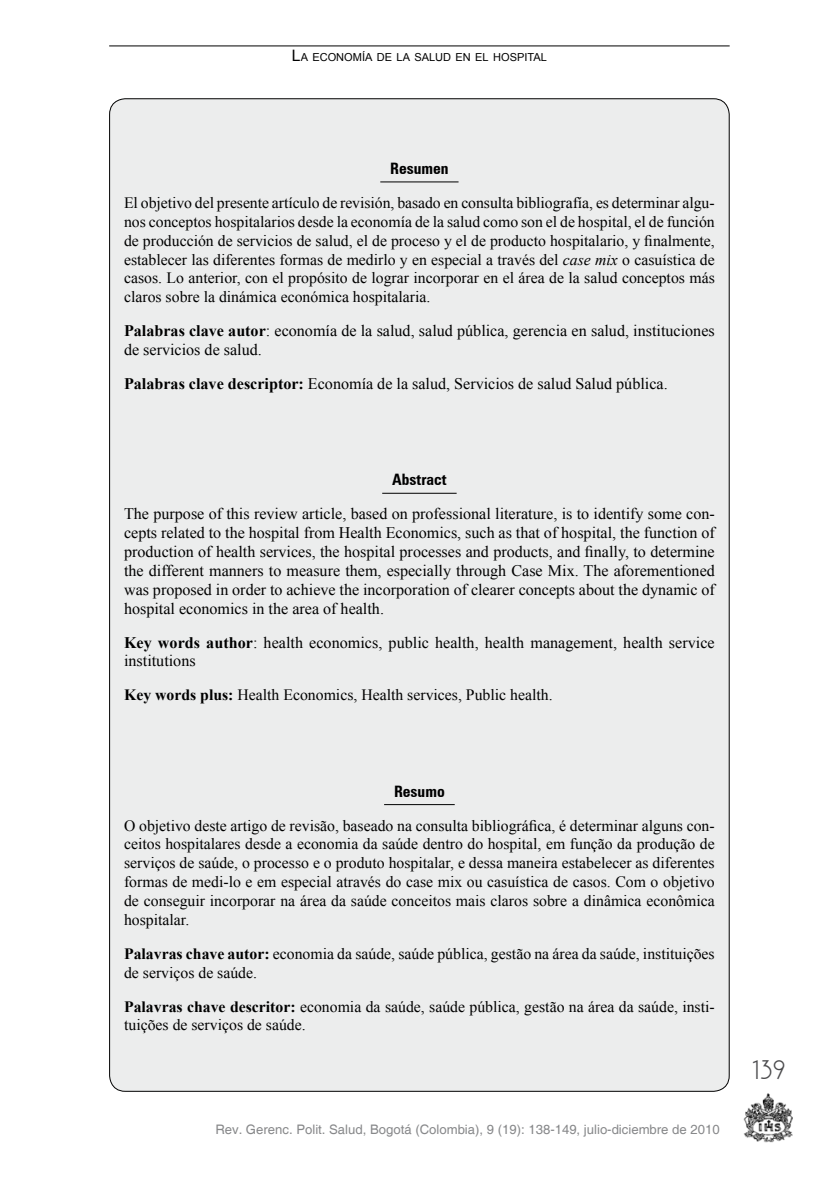
<style>
.page{position:relative;width:819px;height:1191px;background:#fff}
.page>*{position:absolute;margin:0;border:0;box-sizing:border-box;transform-origin:0 0}
.t1{font:28px "Plaza D";color:#4b4b4d}
.t2{font:16.1px/18.9px "Times New Roman";color:#000}
.t3{font:15.75px/18.9px "Times New Roman";color:#000;text-align:justify}
.t4{font:700 condensed 15.75px "Zurich BT";color:#000}
.t5{font:13.12px "Helvetica";color:#87888a}
.t6{font:11.03px "Arial";color:#000}
.s1{font-size:15.75px}
.s2{font-style:italic}
.s3{font-weight:700}
</style>
<div class="page">
<img style="left:743px;top:1093px;width:49px;height:50px">
<hr style="left:109px;top:46px;width:620px;height:1px;background:#000">
<div style="left:110px;top:99px;width:619px;height:992px;background:#eceded;border-radius:16px"></div>
<hr style="left:380px;top:181px;width:78px;height:1px;background:#000">
<hr style="left:382px;top:493px;width:74px;height:1px;background:#000">
<hr style="left:384px;top:804px;width:70px;height:1px;background:#000">
<p class="t6" style="left:292px;top:49px;width:256px"><span class="s1">L</span>A ECONOMÍA DE LA SALUD EN EL HOSPITAL</p>
<p class="t4" style="left:390px;top:159px;width:60px">Resumen</p>
<p class="t3" style="left:124px;top:193px;width:592px">El objetivo del presente artículo de revisión, basado en consulta bibliografía, es determinar algu&shy;nos conceptos hospitalarios desde la economía de la salud como son el de hospital, el de función de producción de servicios de salud, el de proceso y el de producto hospitalario, y finalmente, establecer las diferentes formas de medirlo y en especial a través del <span class="s2">case mix</span> o casuística de casos. Lo anterior, con el propósito de lograr incorporar en el área de la salud conceptos más claros sobre la dinámica económica hospitalaria.</p>
<p class="t2" style="left:124px;top:321px;width:592px"><span class="s3">Palabras clave autor</span>: economía de la salud, salud pública, gerencia en salud, instituciones de servicios de salud.</p>
<p class="t2" style="left:124px;top:374px;width:545px"><span class="s3">Palabras clave descriptor:</span> Economía de la salud, Servicios de salud Salud pública.</p>
<p class="t4" style="left:392px;top:470px;width:56px">Abstract</p>
<p class="t2" style="left:124px;top:504px;width:592px;text-align:justify">The purpose of this review article, based on professional literature, is to identify some con&shy;cepts related to the hospital from Health Economics, such as that of hospital, the function of production of health services, the hospital processes and products, and finally, to determine the different manners to measure them, especially through Case Mix. The aforementioned was proposed in order to achieve the incorporation of clearer concepts about the dynamic of hospital economics in the area of health.</p>
<p class="t2" style="left:124px;top:632px;width:592px"><span class="s3">Key words author</span>: health economics, public health, health management, health service institutions</p>
<p class="t3" style="left:124px;top:685px;width:430px"><span class="s3">Key words plus:</span> Health Economics, Health services, Public health.</p>
<p class="t4" style="left:394px;top:781px;width:52px">Resumo</p>
<p class="t3" style="left:124px;top:815px;width:592px">O objetivo deste artigo de revisão, baseado na consulta bibliográfica, é determinar alguns con&shy;ceitos hospitalares desde a economia da saúde dentro do hospital, em função da produção de serviços de saúde, o processo e o produto hospitalar, e dessa maneira estabelecer as diferentes formas de medi-lo e em especial através do case mix ou casuística de casos. Com o objetivo de conseguir incorporar na área da saúde conceitos mais claros sobre a dinâmica econômica hospitalar.</p>
<p class="t3" style="left:124px;top:944px;width:592px"><span class="s3">Palavras chave autor:</span> economia da saúde, saúde pública, gestão na área da saúde, instituições de serviços de saúde.</p>
<p class="t3" style="left:124px;top:996px;width:592px"><span class="s3">Palavras chave descritor:</span> economia da saúde, saúde pública, gestão na área da saúde, insti&shy;tuições de serviços de saúde.</p>
<p class="t5" style="left:215px;top:1121px;width:506px">Rev. Gerenc. Polit. Salud, Bogotá (Colombia), 9 (19): 138-149, julio-diciembre de 2010</p>
<h1 class="t1" style="left:750px;top:1055px;width:37px">139</h1>
</div>
